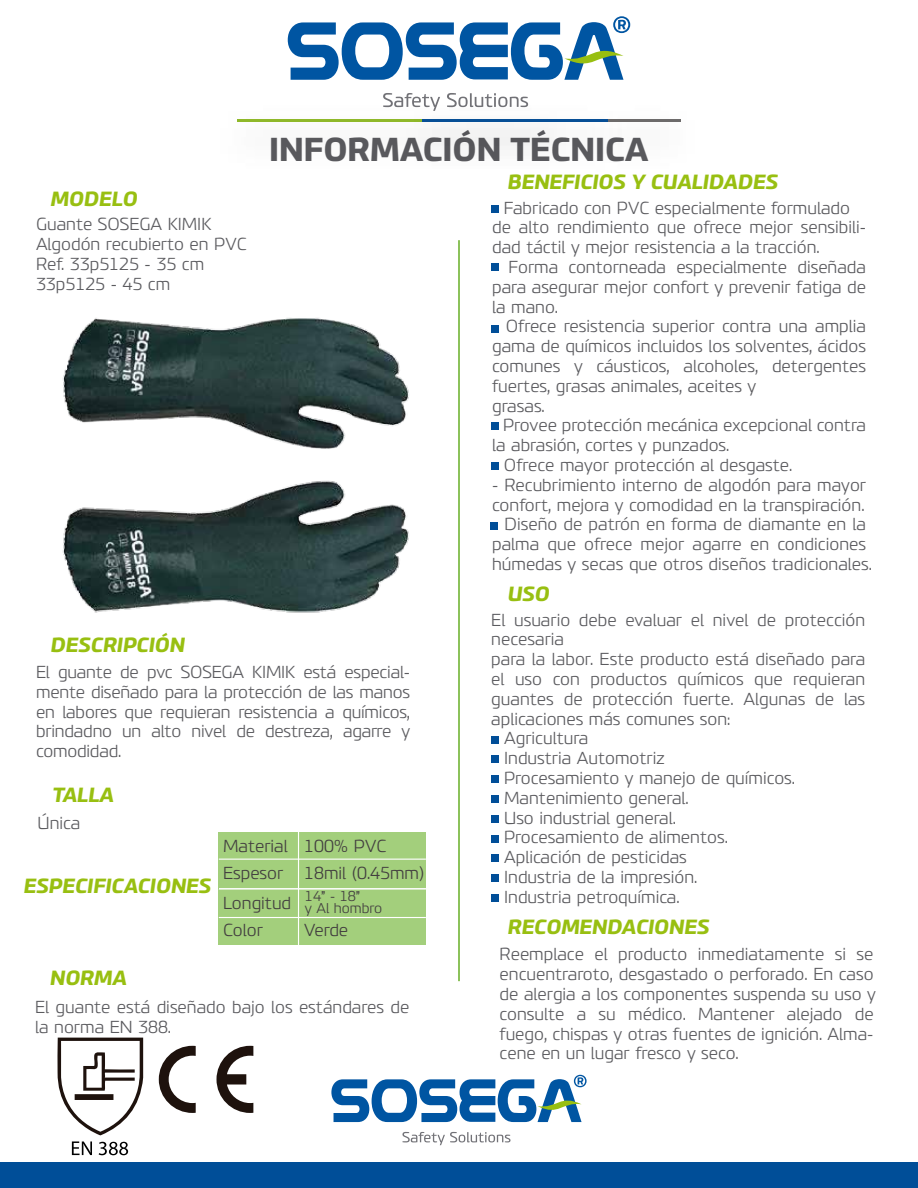
<style>
.page{position:relative;width:918px;height:1188px;background:#fff}
.page>*{position:absolute;margin:0;border:0;box-sizing:border-box;transform-origin:0 0}
.t1{font:700 31.5px "PF Benchmark Pro";color:#5b5b5f}
.t2{font:italic 700 19.5px "PF Benchmark Pro";color:#98bf11}
.t3{font:300 16.5px/19.8px "PF Benchmark Pro";color:#5b5b5f}
.t4{font:300 16.5px/26.4px "PF Benchmark Pro";color:#433f40}
.t5{font:300 13.5px/12px "PF Benchmark Pro";color:#433f40}
</style>
<div class="page">
<div style="left:0;top:1162px;width:918px;height:26px;background:#004e98"></div>
<hr style="left:458px;top:240px;width:2px;height:741px;background:#67af26">
<svg style="left:402px;top:1132px;width:108px;height:13px"></svg>
<svg style="left:331px;top:1075px;width:256px;height:47px"></svg>
<svg style="left:288px;top:16px;width:342px;height:64px"></svg>
<div style="left:491px;top:205px;width:8px;height:7px;background:#004e98"></div>
<div style="left:491px;top:325px;width:8px;height:7px;background:#004e98"></div>
<div style="left:491px;top:422px;width:8px;height:8px;background:#004e98"></div>
<div style="left:491px;top:463px;width:8px;height:7px;background:#004e98"></div>
<div style="left:490px;top:522px;width:8px;height:8px;background:#004e98"></div>
<div style="left:491px;top:263px;width:8px;height:8px;background:#004e98"></div>
<div style="left:491px;top:835px;width:8px;height:7px;background:#004e98"></div>
<div style="left:491px;top:855px;width:8px;height:7px;background:#004e98"></div>
<div style="left:491px;top:874px;width:8px;height:8px;background:#004e98"></div>
<div style="left:491px;top:894px;width:8px;height:8px;background:#004e98"></div>
<div style="left:491px;top:736px;width:8px;height:8px;background:#004e98"></div>
<div style="left:491px;top:755px;width:8px;height:8px;background:#004e98"></div>
<div style="left:491px;top:775px;width:8px;height:8px;background:#004e98"></div>
<div style="left:491px;top:795px;width:8px;height:8px;background:#004e98"></div>
<div style="left:491px;top:815px;width:8px;height:7px;background:#004e98"></div>
<div style="left:219px;top:889px;width:207px;height:56px;background:#a3cf7c"></div>
<hr style="left:298px;top:889px;width:1px;height:56px;background:#fff">
<hr style="left:219px;top:917px;width:207px;height:1px;background:#fff">
<div style="left:219px;top:832px;width:207px;height:56px;background:#a3cf7c"></div>
<hr style="left:298px;top:832px;width:1px;height:56px;background:#fff">
<hr style="left:219px;top:859px;width:207px;height:1px;background:#fff">
<svg style="left:57px;top:1038px;width:86px;height:97px"></svg>
<svg style="left:72px;top:1141px;width:20px;height:14px"></svg>
<svg style="left:99px;top:1142px;width:29px;height:13px"></svg>
<img style="left:62px;top:318px;width:347px;height:295px">
<svg style="left:159px;top:1046px;width:37px;height:67px"></svg>
<svg style="left:217px;top:1046px;width:36px;height:67px"></svg>
<hr style="left:237px;top:120px;width:316px;height:2px;background:#8fb82a">
<img style="left:371px;top:93px;width:186px;height:53px">
<hr style="left:422px;top:120px;width:188px;height:2px;background:#074f96">
<img style="left:557px;top:119px;width:124px;height:1px">
<hr style="left:608px;top:120px;width:73px;height:2px;background:#6d6b6b">
<p class="t2" style="left:51px;top:186px;width:88px">MODELO</p>
<p class="t3" style="left:36px;top:214px;width:212px">Guante SOSEGA KIMIK<br>Algodón recubierto en PVC<br>Ref. 33p5125 - 35 cm<br>33p5125 - 45 cm</p>
<h1 class="t1" style="left:269px;top:129px;width:381px">INFORMACIÓN TÉCNICA</h1>
<p class="t2" style="left:508px;top:170px;width:272px">BENEFICIOS Y CUALIDADES</p>
<p class="t3" style="left:492px;top:198px;width:376px">- Fabricado con PVC especialmente formulado de alto rendimiento que ofrece mejor sensibili&shy;dad táctil y mejor resistencia a la tracción.</p>
<p class="t3" style="left:492px;top:257px;width:375px;text-align:justify">- Forma contorneada especialmente diseñada para asegurar mejor confort y prevenir fatiga de la mano.</p>
<p class="t3" style="left:492px;top:317px;width:375px">- Ofrece resistencia superior contra una amplia gama de químicos incluidos los solventes, ácidos comunes y cáusticos, alcoholes, detergentes fuertes, grasas animales, aceites y<br>grasas.</p>
<p class="t3" style="left:492px;top:416px;width:375px">- Provee protección mecánica excepcional contra la abrasión, cortes y punzados.</p>
<p class="t3" style="left:492px;top:455px;width:302px">- Ofrece mayor protección al desgaste.</p>
<p class="t3" style="left:492px;top:475px;width:376px">- Recubrimiento interno de algodón para mayor confort, mejora y comodidad en la transpiración.</p>
<p class="t3" style="left:492px;top:515px;width:381px">- Diseño de patrón en forma de diamante en la palma que ofrece mejor agarre en condiciones húmedas y secas que otros diseños tradicionales.</p>
<p class="t2" style="left:51px;top:632px;width:136px">DESCRIPCIÓN</p>
<p class="t3" style="left:36px;top:662px;width:376px;text-align:justify">El guante de pvc SOSEGA KIMIK está especial&shy;mente diseñado para la protección de las manos en labores que requieran resistencia a químicos, brindadno un alto nivel de destreza, agarre y comodidad.</p>
<p class="t2" style="left:52px;top:783px;width:63px">TALLA</p>
<p class="t3" style="left:38px;top:813px;width:44px">Única</p>
<p class="t2" style="left:24px;top:873px;width:189px">ESPECIFICACIONES</p>
<p class="t4" style="left:223px;top:833px;width:66px">Material<br>Espesor</p>
<p class="t4" style="left:304px;top:833px;width:122px">100% PVC<br>18mil (0.45mm)</p>
<p class="t4" style="left:223px;top:890px;width:70px">Longitud<br>Color</p>
<p class="t5" style="left:305px;top:891px;width:79px">14” - 18”<br>y Al hombro</p>
<p class="t4" style="left:304px;top:917px;width:46px">Verde</p>
<p class="t2" style="left:50px;top:965px;width:78px">NORMA</p>
<p class="t3" style="left:35px;top:998px;width:376px">El guante está diseñado bajo los estándares de la norma EN 388.</p>
<p class="t2" style="left:508px;top:582px;width:43px">USO</p>
<p class="t3" style="left:491px;top:610px;width:376px">El usuario debe evaluar el nivel de protección necesaria<br>para la labor. Este producto está diseñado para el uso con productos químicos que requieran guantes de protección fuerte. Algunas de las aplicaciones más comunes son:</p>
<p class="t3" style="left:491px;top:729px;width:99px">• Agricultura</p>
<p class="t3" style="left:491px;top:749px;width:175px">• Industria Automotriz</p>
<p class="t3" style="left:491px;top:768px;width:305px">• Procesamiento y manejo de químicos.</p>
<p class="t3" style="left:491px;top:788px;width:199px">• Mantenimiento general.</p>
<p class="t3" style="left:491px;top:808px;width:186px">• Uso industrial general.</p>
<p class="t3" style="left:491px;top:828px;width:238px">• Procesamiento de alimentos.</p>
<p class="t3" style="left:491px;top:848px;width:197px">• Aplicación de pesticidas</p>
<p class="t3" style="left:491px;top:867px;width:208px">• Industria de la impresión.</p>
<p class="t3" style="left:491px;top:887px;width:190px">• Industria petroquímica.</p>
<p class="t2" style="left:508px;top:914px;width:203px">RECOMENDACIONES</p>
<p class="t3" style="left:500px;top:945px;width:378px">Reemplace el producto inmediatamente si se encuentraroto, desgastado o perforado. En caso de alergia a los componentes suspenda su uso y consulte a su médico. Mantener alejado de fuego, chispas y otras fuentes de ignición. Alma&shy;cene en un lugar fresco y seco.</p>
</div>
